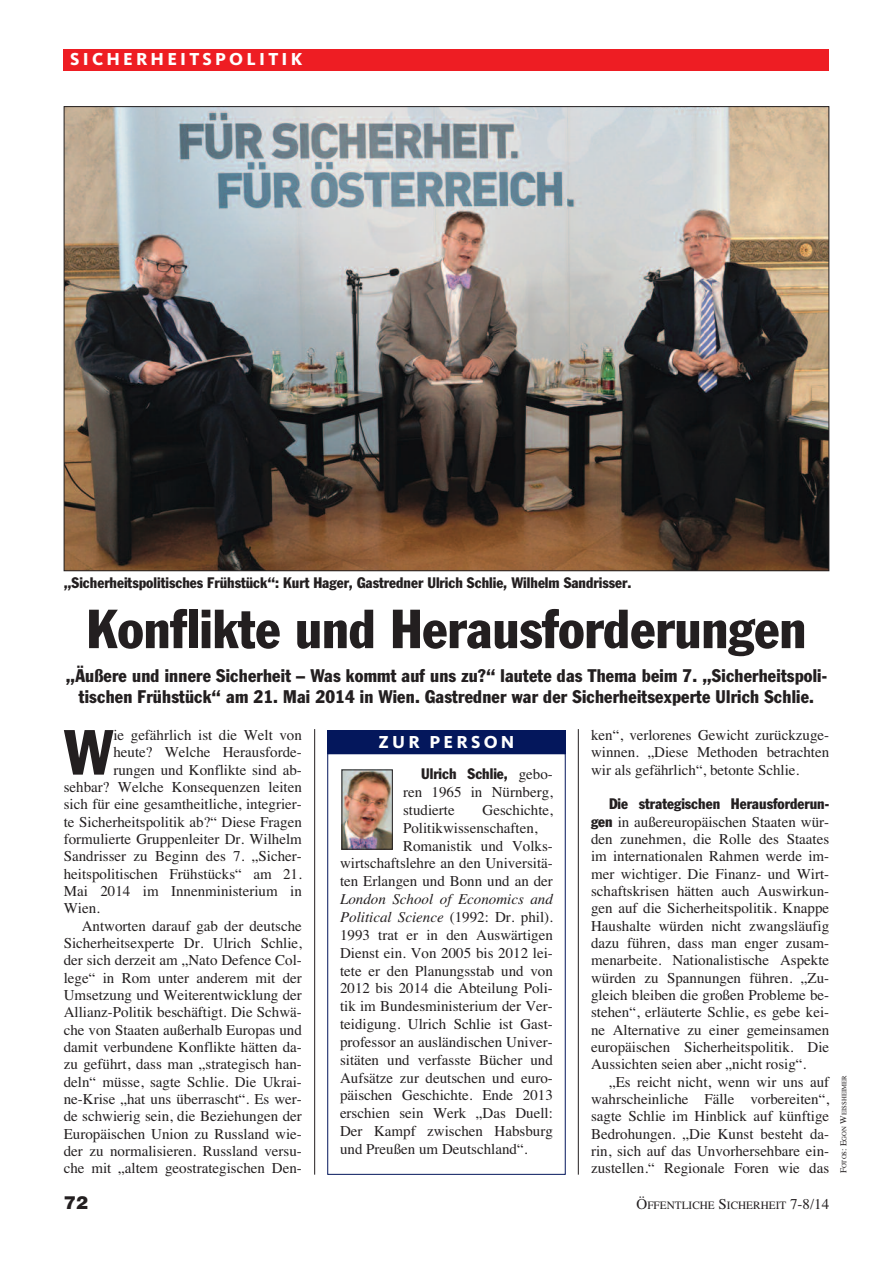
<style>
.page{position:relative;width:893px;height:1263px;background:#fff}
.page>*{position:absolute;margin:0;border:0;box-sizing:border-box;transform-origin:0 0}
.t1{font:condensed 62.55px "Franklin Gothic";color:#231f20}
.t2{font:condensed 54px "Franklin Gothic";color:#231f20}
.t3{font:condensed 18px/21.6px "Franklin Gothic";letter-spacing:.01em;color:#231f20;text-align:center}
.t4{font:800 18px "Kievit";letter-spacing:.175em;color:#fff}
.t5{font:900 18px "Helvetica";color:#231f20}
.t6{font:15px/17.4px "Times";color:#231f20;text-align:justify}
.t7{font:condensed 15px "Franklin Gothic";color:#231f20}
.t8{font:11.25px "Times";color:#231f20}
.t9{font:6.75px "Times";color:#231f20}
.s1{font-family:"Times";font-stretch:normal}
.s2{font-style:italic}
.s3{font-family:"Franklin Gothic";font-stretch:condensed}
.s4{font-size:15px}
.s5{font-size:9px}
</style>
<div class="page">
<hr style="left:314px;top:729px;width:1px;height:445px;background:#231f20">
<hr style="left:578px;top:729px;width:1px;height:445px;background:#231f20">
<div style="left:64px;top:49px;width:765px;height:21px;background:#ee1d23"></div>
<img style="left:66px;top:108px;width:761px;height:461px">
<div style="left:327px;top:753px;width:239px;height:421px;border:1px solid #04175c"></div>
<div style="left:327px;top:730px;width:239px;height:23px;background:#04175c"></div>
<img style="left:344px;top:772px;width:47px;height:75px">
<div style="left:342px;top:770px;width:51px;height:79px;border:1px solid #231f20"></div>
<p class="t4" style="left:70px;top:53px;width:234px">SICHERHEITSPOLITIK</p>
<p class="t7" style="left:64px;top:577px;width:569px">„Sicherheitspolitisches Frühstück“: Kurt Hager, Gastredner Ulrich Schlie, Wilhelm Sandrisser.</p>
<h2 class="t2" style="left:87px;top:610px;width:721px">Konflikte und Herausforderungen</h2>
<p class="t3" style="left:66px;top:666px;width:763px">„Äußere und innere Sicherheit – Was kommt auf uns zu?“ lautete das Thema beim 7. „Sicherheitspoli&shy;tischen Frühstück“ am 21. Mai 2014 in Wien. Gastredner war der Sicherheitsexperte Ulrich Schlie.</p>
<h1 class="t1" style="left:64px;top:730px;width:51px">W</h1>
<p class="t6" style="left:113px;top:726px;width:190px">ie gefährlich ist die Welt von</p>
<p class="t6" style="left:113px;top:743px;width:190px">heute? Welche Herausforde-</p>
<p class="t6" style="left:113px;top:761px;width:190px">rungen und Konflikte sind ab-</p>
<p class="t6" style="left:64px;top:778px;width:240px">sehbar? Welche Konsequenzen leiten</p>
<p class="t6" style="left:64px;top:795px;width:240px">sich für eine gesamtheitliche, integrier-</p>
<p class="t6" style="left:64px;top:813px;width:240px">te Sicherheitspolitik ab?“ Diese Fragen</p>
<p class="t6" style="left:64px;top:830px;width:240px">formulierte Gruppenleiter Dr. Wilhelm</p>
<p class="t6" style="left:64px;top:847px;width:240px">Sandrisser zu Beginn des 7. „Sicher-</p>
<p class="t6" style="left:64px;top:865px;width:240px">heitspolitischen Frühstücks“ am 21.</p>
<p class="t6" style="left:64px;top:882px;width:240px">Mai 2014 im Innenministerium in</p>
<p class="t6" style="left:64px;top:899px;width:38px">Wien.</p>
<p class="t6" style="left:82px;top:917px;width:222px">Antworten darauf gab der deutsche</p>
<p class="t6" style="left:64px;top:934px;width:240px">Sicherheitsexperte Dr. Ulrich Schlie,</p>
<p class="t6" style="left:64px;top:951px;width:240px">der sich derzeit am „Nato Defence Col-</p>
<p class="t6" style="left:64px;top:969px;width:240px">lege“ in Rom unter anderem mit der</p>
<p class="t6" style="left:64px;top:986px;width:240px">Umsetzung und Weiterentwicklung der</p>
<p class="t6" style="left:64px;top:1003px;width:240px">Allianz-Politik beschäftigt. Die Schwä-</p>
<p class="t6" style="left:64px;top:1021px;width:240px">che von Staaten außerhalb Europas und</p>
<p class="t6" style="left:64px;top:1038px;width:240px">damit verbundene Konflikte hätten da-</p>
<p class="t6" style="left:64px;top:1055px;width:240px">zu geführt, dass man „strategisch han-</p>
<p class="t6" style="left:64px;top:1073px;width:240px">deln“ müsse, sagte Schlie. Die Ukrai-</p>
<p class="t6" style="left:64px;top:1090px;width:240px">ne-Krise „hat uns überrascht“. Es wer-</p>
<p class="t6" style="left:64px;top:1107px;width:240px">de schwierig sein, die Beziehungen der</p>
<p class="t6" style="left:64px;top:1124px;width:240px">Europäischen Union zu Russland wie-</p>
<p class="t6" style="left:64px;top:1142px;width:240px">der zu normalisieren. Russland versu-</p>
<p class="t6" style="left:64px;top:1159px;width:240px">che mit „altem geostrategischen Den-</p>
<p class="t4" style="left:379px;top:736px;width:137px">ZUR PERSON</p>
<p class="t7" style="left:421px;top:768px;width:133px">Ulrich Schlie, <span class="s1">gebo-</span></p>
<p class="t6" style="left:403px;top:783px;width:151px;line-height:17.9px">ren 1965 in Nürnberg, studierte</p>
<p class="t6" style="left:483px;top:801px;width:72px">Geschichte,</p>
<p class="t6" style="left:403px;top:819px;width:136px">Politikwissenschaften,</p>
<p class="t6" style="left:403px;top:837px;width:151px">Romanistik und Volks-</p>
<p class="t6" style="left:340px;top:854px;width:214px">wirtschaftslehre an den Universitä-</p>
<p class="t6" style="left:340px;top:872px;width:214px">ten Erlangen und Bonn und an der</p>
<p class="t6" style="left:340px;top:890px;width:214px;line-height:17.9px"><span class="s2">London School of Economics and Political Science</span> (1992: Dr. phil).<br>1993 trat er in den Auswärtigen Dienst ein. Von 2005 bis 2012 lei&shy;tete er den Planungsstab und von 2012 bis 2014 die Abteilung Poli&shy;tik im Bundesministerium der Ver&shy;teidigung. Ulrich Schlie ist Gast&shy;professor an ausländischen Univer&shy;sitäten und verfasste Bücher und Aufsätze zur deutschen und euro&shy;päischen Geschichte. Ende 2013 erschien sein Werk „Das Duell:<br>Der Kampf zwischen Habsburg und Preußen um Deutschland“.</p>
<p class="t6" style="left:591px;top:726px;width:240px">ken“, verlorenes Gewicht zurückzuge&shy;winnen. „Diese Methoden betrachten wir als gefährlich“, betonte Schlie.</p>
<p class="t7" style="left:609px;top:798px;width:222px">Die strategischen Herausforderun-</p>
<p class="t6" style="left:591px;top:813px;width:240px"><span class="s3">gen</span> in außereuropäischen Staaten wür&shy;den zunehmen, die Rolle des Staates im internationalen Rahmen werde im&shy;mer wichtiger. Die Finanz- und Wirt&shy;schaftskrisen hätten auch Auswirkun&shy;gen auf die Sicherheitspolitik. Knappe Haushalte würden nicht zwangsläufig dazu führen, dass man enger zusam&shy;menarbeite. Nationalistische Aspekte würden zu Spannungen führen. „Zu&shy;gleich bleiben die großen Probleme be&shy;stehen“, erläuterte Schlie, es gebe kei&shy;ne Alternative zu einer gemeinsamen europäischen Sicherheitspolitik. Die Aussichten seien aber „nicht rosig“.</p>
<p class="t6" style="left:591px;top:1073px;width:240px;text-indent:18px">„Es reicht nicht, wenn wir uns auf wahrscheinliche Fälle vorbereiten“, sagte Schlie im Hinblick auf künftige Bedrohungen. „Die Kunst besteht da&shy;rin, sich auf das Unvorhersehbare ein&shy;zustellen.“ Regionale Foren wie das</p>
<p class="t5" style="left:64px;top:1192px;width:26px">72</p>
<p class="t8" style="left:636px;top:1198px;width:194px"><span class="s4">Ö</span>FFENTLICHE <span class="s4">S</span>ICHERHEIT <span class="s4">7-8/14</span></p>
<p class="t9" style="left:840px;top:1173px;width:99px;rotate:-90deg"><span class="s5">F</span>OTOS<span class="s5">: E</span>GON <span class="s5">W</span>EISSHEIMER</p>
</div>
